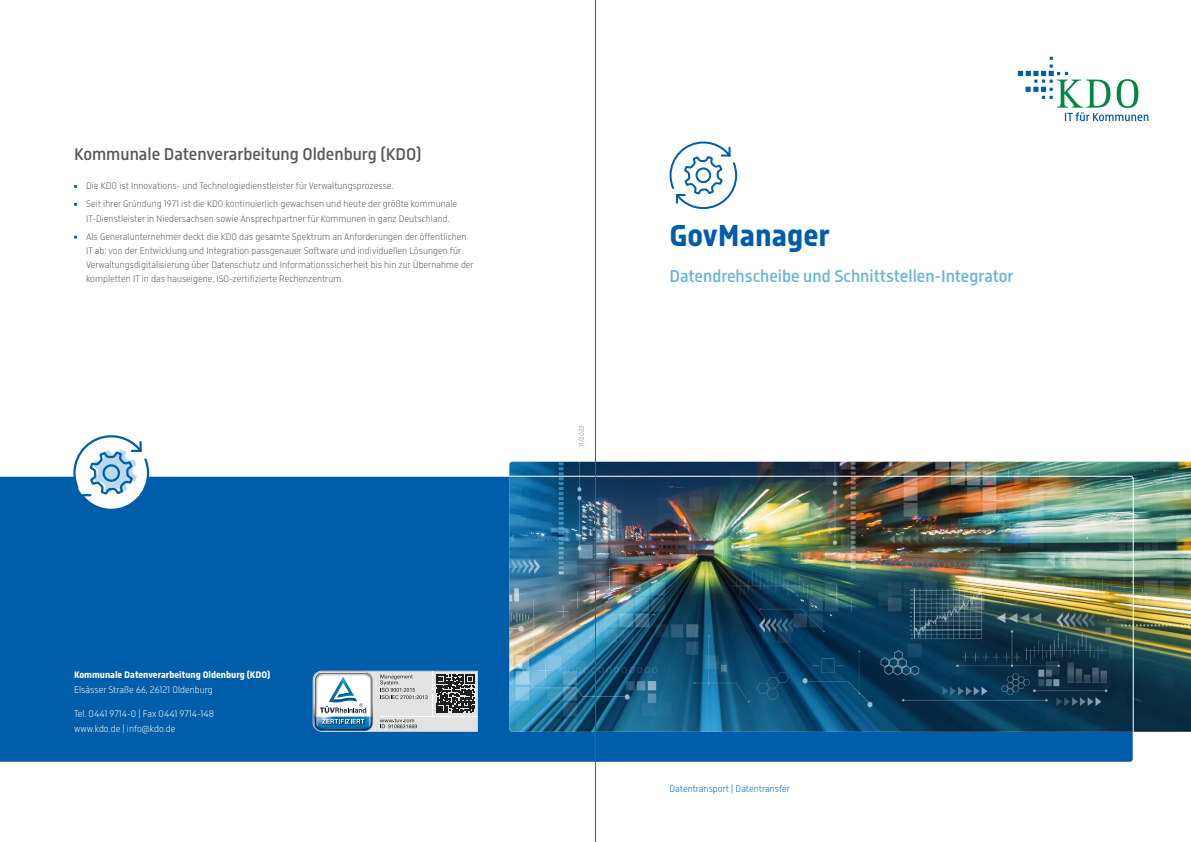
<style>
.page{position:relative;width:1191px;height:842px;background:#fff}
.page>*{position:absolute;margin:0;border:0;box-sizing:border-box;transform-origin:0 0}
.t1{font:700 32px "Isotonic";color:#005da9}
.t2{font:500 18px "Isotonic";color:#66b5d8}
.t3{font:500 18px "Isotonic";color:#575756}
.t4{font:300 10px/17.8px "Isotonic";color:#575756}
.t5{font:300 10px/15px "Isotonic";color:#fff}
.t6{font:700 10px "Isotonic";color:#fff}
.t7{font:300 10px "Isotonic";color:#005da9}
.t8{font:7px "Isotonic";color:#9d9d9c}
</style>
<div class="page">
<div style="left:0;top:477px;width:1132px;height:285px;background:#005da9"></div>
<img style="left:509px;top:462px;width:682px;height:270px">
<img style="left:508px;top:475px;width:626px;height:258px">
<svg style="left:1017px;top:57px;width:131px;height:64px"></svg>
<svg style="left:313px;top:671px;width:165px;height:61px"></svg>
<svg style="left:72px;top:435px;width:78px;height:77px"></svg>
<svg style="left:669px;top:141px;width:69px;height:69px"></svg>
<hr style="left:595px;top:0;width:1px;height:842px;background:#575756">
<h2 class="t3" style="left:74px;top:144px;width:349px">Kommunale Datenverarbeitung Oldenburg (KDO)</h2>
<p class="t4" style="left:86px;top:177px;width:373px">Die KDO ist Innovations- und Technologiedienstleister für Verwaltungsprozesse.<br>Seit ihrer Gründung 1971 ist die KDO kontinuierlich gewachsen und heute der größte kommunale</p>
<p class="t4" style="left:86px;top:210px;width:382px">IT-Dienstleister in Niedersachsen sowie Ansprechpartner für Kommunen in ganz Deutschland.<br>Als Generalunternehmer deckt die KDO das gesamte Spektrum an Anforderungen der öffentlichen</p>
<p class="t4" style="left:86px;top:244px;width:389px;line-height:14px">IT ab: von der Entwicklung und Integration passgenauer Software und individuellen Lösungen für<br>Verwaltungsdigitalisierung über Datenschutz und Informationssicherheit bis hin zur Übernahme der kompletten IT in das hauseigene, ISO-zertifizierte Rechenzentrum.</p>
<p class="t6" style="left:74px;top:669px;width:198px">Kommunale Datenverarbeitung Oldenburg (KDO)</p>
<p class="t5" style="left:74px;top:682px;width:140px">Elsässer Straße 66, 26121 Oldenburg</p>
<p class="t5" style="left:74px;top:706px;width:141px">Tel. 0441 9714-0 | Fax 0441 9714-148 www.kdo.de | info@kdo.de</p>
<p class="t8" style="left:578px;top:447px;width:23px;rotate:-90deg">11/2022</p>
<h1 class="t1" style="left:669px;top:217px;width:162px">GovManager</h1>
<h2 class="t2" style="left:669px;top:266px;width:345px">Datendrehscheibe und Schnittstellen-Integrator</h2>
<p class="t7" style="left:669px;top:783px;width:122px">Datentransport | Datentransfer</p>
</div>
